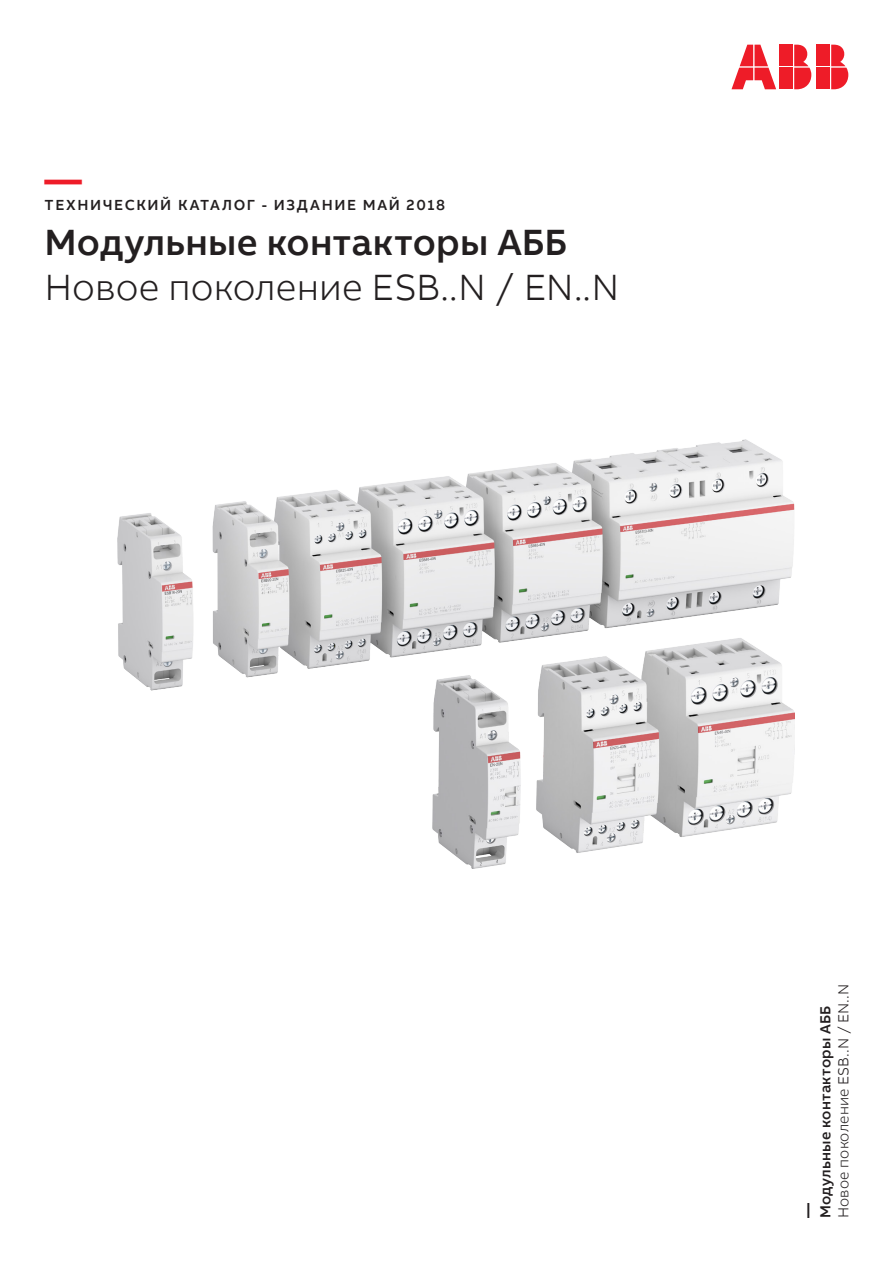
<style>
.page{position:relative;width:893px;height:1263px;background:#fff}
.page>*{position:absolute;margin:0;border:0;box-sizing:border-box;transform-origin:0 0}
.Information_Level_Su{font:300 37.5px "AB Bvoice";letter-spacing:.005em;color:#231f20}
.Information_Level_He{font:500 37.5px "AB Bvoice";letter-spacing:.005em;color:#231f20}
.Information_Level_He-2{font:700 37.5px "AB Bvoice";color:#ee1c28}
.Information_Level_Ca{font:500 15px "AB Bvoice";letter-spacing:.105em;color:#231f20}
.Information_Level_Su-2{font:300 15px "AB Bvoice";letter-spacing:.02em;color:#231f20}
.Information_Level_He-3{font:500 15px/18px "AB Bvoice";letter-spacing:.015em;color:#231f20}
.s1{font-weight:700}
</style>
<div class="page">
<img style="left:118px;top:439px;width:677px;height:429px">
<div style="left:817px;top:45px;width:13px;height:21px;background:#ee1c28"></div>
<div style="left:817px;top:68px;width:13px;height:21px;background:#ee1c28"></div>
<svg style="left:831px;top:45px;width:17px;height:44px"></svg>
<svg style="left:731px;top:45px;width:45px;height:44px"></svg>
<div style="left:780px;top:45px;width:13px;height:21px;background:#ee1c28"></div>
<div style="left:780px;top:68px;width:13px;height:21px;background:#ee1c28"></div>
<svg style="left:794px;top:45px;width:17px;height:44px"></svg>
<p class="Information_Level_He-2" style="left:45px;top:155px;width:39px">—</p>
<p class="Information_Level_Ca" style="left:45px;top:196px;width:402px">ТЕХНИЧЕСКИЙ КАТАЛОГ - ИЗДАНИЕ МАЙ 2018</p>
<p class="Information_Level_He" style="left:45px;top:219px;width:524px">Модульные контакторы АББ</p>
<p class="Information_Level_Su" style="left:45px;top:265px;width:576px">Новое поколение ESB..N / EN..N</p>
<p class="Information_Level_Su-2" style="left:834px;top:1218px;width:236px;rotate:-90deg">Новое поколение ESB..N / EN..N</p>
<p class="Information_Level_He-3" style="left:798px;top:1218px;width:214px;rotate:-90deg"><span class="s1">—<br></span>Модульные контакторы АББ</p>
</div>
